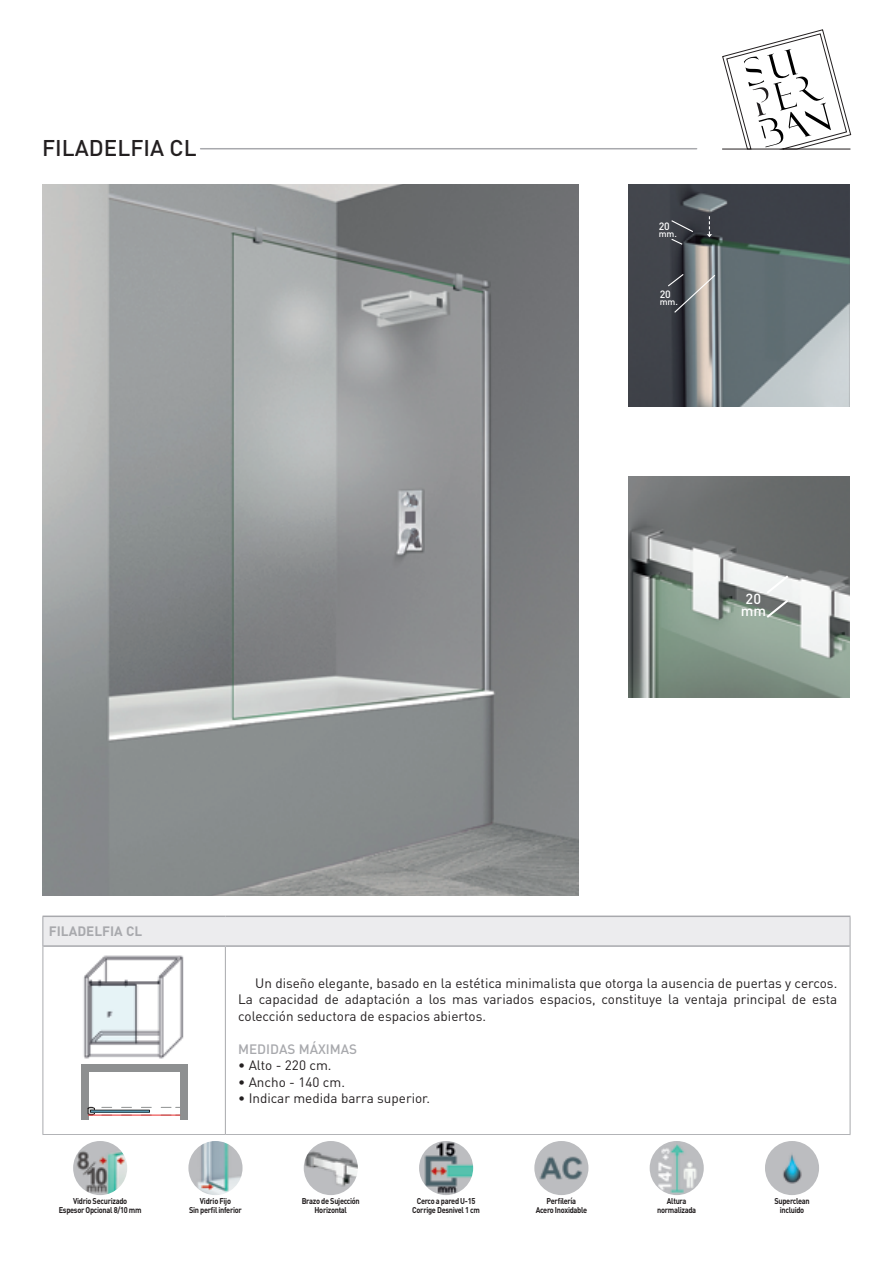
<style>
.page{position:relative;width:893px;height:1263px;background:#fff}
.page>*{position:absolute;margin:0;border:0;box-sizing:border-box;transform-origin:0 0}
.t1{font:500 22.5px "DIN Pro";color:#231f20}
.t2{font:500 14.4px/12.5px "DIN Pro";color:#fff;text-align:center}
.t3{font:13.5px/16.5px "DIN Pro";color:#231f20;text-align:justify}
.t4{font:500 13.5px "DIN Pro";color:#a8a9ad}
.t5{font:700 13.5px "DIN Pro";color:#a8a9ad}
.t6{font:500 10.5px "DIN Pro";color:#fff}
.t7{font:500 9px "DIN Pro";color:#fff}
.t8{font:700 8.4px/9px "DIN Pro";letter-spacing:-.04em;color:#231f20;text-align:center;scale:.89 1}
</style>
<div class="page">
<img style="left:43px;top:185px;width:535px;height:710px">
<img style="left:629px;top:185px;width:221px;height:221px">
<svg style="left:670px;top:219px;width:24px;height:27px"></svg>
<svg style="left:667px;top:273px;width:49px;height:41px;background:#78797b"></svg>
<svg style="left:707px;top:216px;width:5px;height:21px"></svg>
<hr style="left:201px;top:148px;width:496px;height:1px;background:#a8a9ad">
<img style="left:629px;top:477px;width:221px;height:221px">
<svg style="left:764px;top:573px;width:27px;height:47px"></svg>
<div style="left:43px;top:916px;width:807px;height:30px;background:#ececee"></div>
<svg style="left:43px;top:917px;width:1px;height:28px"></svg>
<hr style="left:43px;top:915px;width:182px;height:2px;background:#a8a9ad">
<hr style="left:225px;top:915px;width:625px;height:2px;background:#a8a9ad">
<svg style="left:850px;top:917px;width:1px;height:29px"></svg>
<hr style="left:43px;top:946px;width:1px;height:188px;background:#a8a9ad">
<hr style="left:43px;top:945px;width:182px;height:2px;background:#a8a9ad">
<hr style="left:43px;top:1134px;width:182px;height:1px;background:#a8a9ad">
<hr style="left:225px;top:947px;width:1px;height:187px;background:#a8a9ad">
<hr style="left:225px;top:945px;width:625px;height:2px;background:#a8a9ad">
<hr style="left:850px;top:946px;width:1px;height:188px;background:#a8a9ad">
<hr style="left:225px;top:1134px;width:625px;height:1px;background:#a8a9ad">
<img style="left:83px;top:955px;width:101px;height:104px">
<div style="left:81px;top:1064px;width:106px;height:7px;background:#8e9091"></div>
<div style="left:81px;top:1071px;width:7px;height:49px;background:#8e9091"></div>
<div style="left:180px;top:1071px;width:7px;height:49px;background:#8e9091"></div>
<svg style="left:102px;top:1115px;width:78px;height:1px"></svg>
<svg style="left:102px;top:1107px;width:78px;height:1px"></svg>
<svg style="left:87px;top:1107px;width:8px;height:9px"></svg>
<hr style="left:88px;top:1114px;width:92px;height:1px;background:#eb2f2e">
<svg style="left:73px;top:1141px;width:746px;height:54px"></svg>
<img style="left:73px;top:1141px;width:54px;height:54px;border-radius:27px">
<img style="left:188px;top:1141px;width:55px;height:54px;border-radius:27px">
<img style="left:304px;top:1141px;width:54px;height:54px;border-radius:27px">
<img style="left:419px;top:1141px;width:54px;height:54px;border-radius:27px">
<img style="left:534px;top:1141px;width:54px;height:54px;border-radius:27px">
<img style="left:650px;top:1141px;width:54px;height:54px;border-radius:27px">
<img style="left:765px;top:1141px;width:54px;height:54px;border-radius:27px">
<svg style="left:722px;top:29px;width:130px;height:121px"></svg>
<hr style="left:722px;top:149px;width:128px;height:1px;background:#231f20">
<h1 class="t1" style="left:42px;top:133px;width:156px">FILADELFIA CL</h1>
<p class="t6" style="left:659px;top:219px;width:13px">20</p>
<p class="t7" style="left:659px;top:228px;width:20px">mm.</p>
<p class="t6" style="left:660px;top:287px;width:13px">20</p>
<p class="t7" style="left:660px;top:296px;width:20px">mm.</p>
<p class="t2" style="left:741px;top:592px;width:27px">20 mm</p>
<p class="t5" style="left:49px;top:922px;width:95px">FILADELFIA CL</p>
<p class="t3" style="left:238px;top:974px;width:601px;text-indent:17px">Un diseño elegante, basado en la estética minimalista que otorga la ausencia de puertas y cercos.<br>La capacidad de adaptación a los mas variados espacios, constituye la ventaja principal de esta colección seductora de espacios abiertos.</p>
<p class="t4" style="left:238px;top:1040px;width:121px">MEDIDAS MÁXIMAS</p>
<p class="t3" style="left:238px;top:1056px;width:95px">• Alto - 220 cm.</p>
<p class="t3" style="left:238px;top:1073px;width:108px">• Ancho - 140 cm.</p>
<p class="t3" style="left:238px;top:1089px;width:193px">• Indicar medida barra superior.</p>
<p class="t8" style="left:59px;top:1196px;width:95px">Vidrio Securizado<br>Espesor Opcional 8/10 mm</p>
<p class="t8" style="left:189px;top:1196px;width:61px">Vidrio Fijo<br>Sin perfil inferior</p>
<p class="t8" style="left:302px;top:1196px;width:67px">Brazo de Sujección<br>Horizontal</p>
<p class="t8" style="left:412px;top:1196px;width:77px">Cerco a pared U-15<br>Corrige Desnivel 1 cm</p>
<p class="t8" style="left:536px;top:1196px;width:59px">Perfilería<br>Acero Inoxidable</p>
<p class="t8" style="left:657px;top:1196px;width:45px">Altura normalizada</p>
<p class="t8" style="left:774px;top:1196px;width:41px">Superclean incluido</p>
</div>
